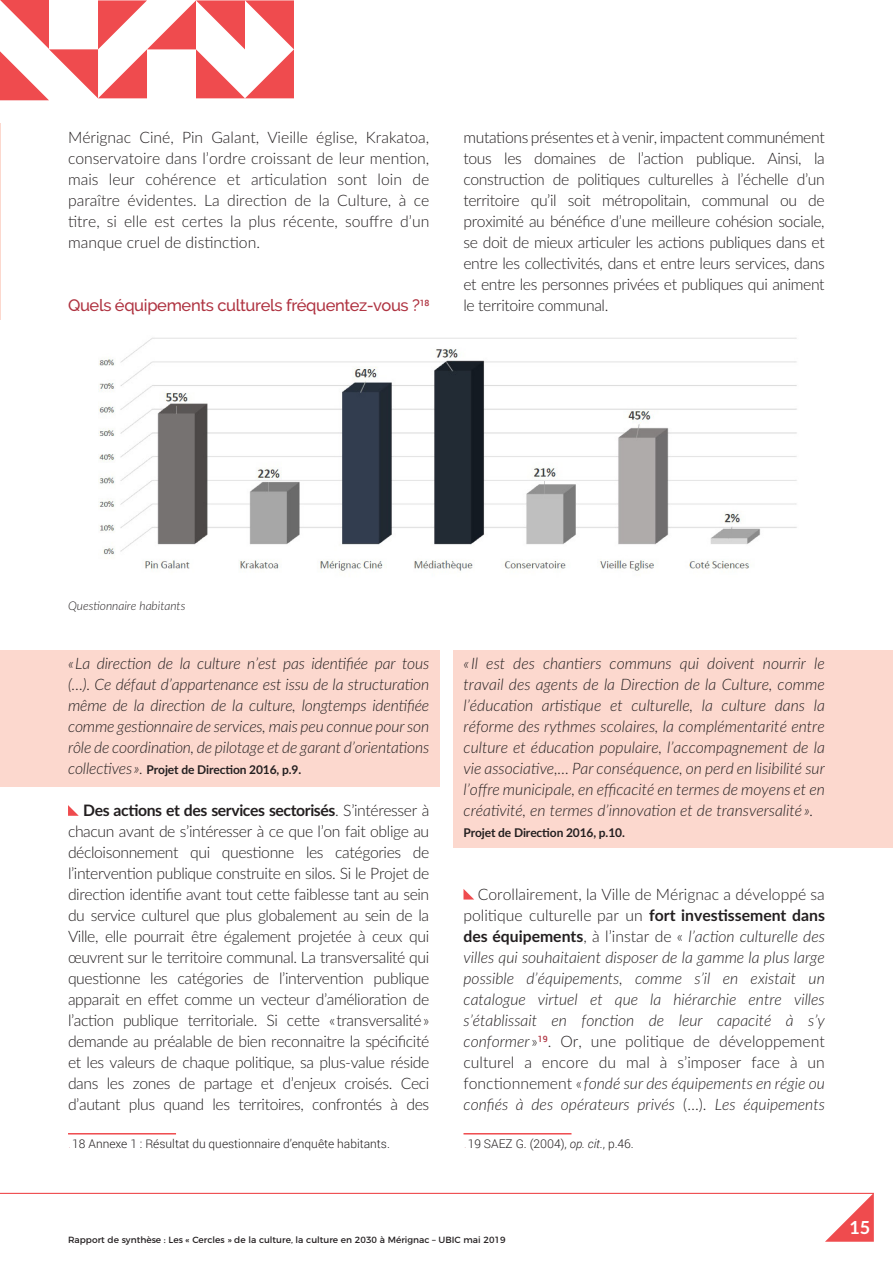
<style>
.page{position:relative;width:893px;height:1263px;background:#fff}
.page>*{position:absolute;margin:0;border:0;box-sizing:border-box;transform-origin:0 0}
.t1{font:700 18px "Lato";color:#fff}
.titre_paragraphe{font:500 16.5px "Raleway";letter-spacing:-.02em;color:#af3341}
.texte{font:300 15.75px/21px "Lato";letter-spacing:-.025em;color:#231f20;text-align:justify}
.texte-2{font:italic 300 15.75px/21px "Lato";color:#231f20;text-align:justify}
.t2{font:300 12px "Roboto";color:#231f20}
.texte-3{font:700 12px "Lato";letter-spacing:-.01em;color:#231f20}
.titre_paragraphe-2{font:italic 300 12px "Lato";color:#231f20}
.t3{font:9px "Montserrat";color:#231f20}
.s1{font-weight:300;font-style:italic;font-size:15.75px}
.s2{font-weight:700}
.s3{font-weight:100;font-size:8.7px;color:#af3341}
.s4{font-style:normal}
.s5{font-weight:700;font-style:normal}
.s6{font-style:italic}
</style>
<div class="page">
<svg style="left:825px;top:1194px;width:49px;height:48px"></svg>
<hr style="left:0;top:1193px;width:874px;height:1px;background:#ef4b4e">
<svg style="left:0;top:0;width:294px;height:100px"></svg>
<hr style="left:0;top:123px;width:1px;height:197px;background:#fcd8ce">
<div style="left:1px;top:651px;width:439px;height:136px;background:#fcd8ce"></div>
<div style="left:454px;top:651px;width:439px;height:197px;background:#fcd8ce"></div>
<svg style="left:68px;top:805px;width:11px;height:11px"></svg>
<hr style="left:68px;top:1133px;width:108px;height:1px;background:#ef4b4e">
<svg style="left:463px;top:889px;width:11px;height:10px"></svg>
<hr style="left:463px;top:1133px;width:108px;height:1px;background:#ef4b4e">
<img style="left:98px;top:337px;width:699px;height:234px">
<p class="texte" style="left:68px;top:127px;width:363px">Mérignac Ciné, Pin Galant, Vieille église, Krakatoa, conservatoire dans l’ordre croissant de leur mention, mais leur cohérence et articulation sont loin de paraître évidentes. La direction de la Culture, à ce titre, si elle est certes la plus récente, souffre d’un manque cruel de distinction.</p>
<p class="titre_paragraphe" style="left:68px;top:296px;width:363px">Quels équipements culturels fréquentez-vous ?<sup>18</sup></p>
<p class="texte" style="left:463px;top:127px;width:363px">mutations présentes et à venir, impactent communément tous les domaines de l’action publique. Ainsi, la construction de politiques culturelles à l’échelle d’un territoire qu’il soit métropolitain, communal ou de proximité au bénéfice d’une meilleure cohésion sociale, se doit de mieux articuler les actions publiques dans et entre les collectivités, dans et entre leurs services, dans et entre les personnes privées et publiques qui animent le territoire communal.</p>
<p class="titre_paragraphe-2" style="left:68px;top:598px;width:119px">Questionnaire habitants</p>
<p class="texte-2" style="left:68px;top:652px;width:363px">« La direction de la culture n’est pas identifiée par tous (…). Ce défaut d’appartenance est issu de la structuration même de la direction de la culture, longtemps identifiée comme gestionnaire de services, mais peu connue pour son rôle de coordination, de pilotage et de garant d’orientations</p>
<p class="texte-3" style="left:68px;top:760px;width:235px"><span class="s1">collectives ».</span> Projet de Direction 2016, p.9.</p>
<p class="texte" style="left:68px;top:799px;width:363px;text-indent:15px"><span class="s2">Des actions et des services sectorisés</span>. S’intéresser à chacun avant de s’intéresser à ce que l’on fait oblige au décloisonnement qui questionne les catégories de l’intervention publique construite en silos. Si le Projet de direction identifie avant tout cette faiblesse tant au sein du service culturel que plus globalement au sein de la Ville, elle pourrait être également projetée à ceux qui œuvrent sur le territoire communal. La transversalité qui questionne les catégories de l’intervention publique apparait en effet comme un vecteur d’amélioration de l’action publique territoriale. Si cette « transversalité » demande au préalable de bien reconnaitre la spécificité et les valeurs de chaque politique, sa plus-value réside dans les zones de partage et d’enjeux croisés. Ceci d’autant plus quand les territoires, confrontés à des</p>
<p class="t2" style="left:69px;top:1135px;width:322px"><span class="s3">.</span> 18 Annexe 1 : Résultat du questionnaire d’enquête habitants.</p>
<p class="texte-2" style="left:463px;top:652px;width:363px">« Il est des chantiers communs qui doivent nourrir le travail des agents de la Direction de la Culture, comme l’éducation artistique et culturelle, la culture dans la réforme des rythmes scolaires, la complémentarité entre culture et éducation populaire, l’accompagnement de la vie associative,… Par conséquence, on perd en lisibilité sur l’offre municipale, en efficacité en termes de moyens et en créativité, en termes d’innovation et de transversalité ».</p>
<p class="texte-3" style="left:463px;top:823px;width:163px">Projet de Direction 2016, p.10.</p>
<p class="texte-2" style="left:463px;top:883px;width:363px;text-indent:14px"><span class="s4">Corollairement, la Ville de Mérignac a développé sa politique culturelle par un</span> <span class="s5">fort investissement dans des équipements</span><span class="s4">, à l’instar de «</span> l’action culturelle des villes qui souhaitaient disposer de la gamme la plus large possible d’équipements, comme s’il en existait un catalogue virtuel et que la hiérarchie entre villes s’établissait en fonction de leur capacité à s’y conformer <span class="s4">»</span><sup>19</sup><span class="s4">. Or, une politique de développement culturel a encore du mal à s’imposer face à un fonctionnement «</span> fondé sur des équipements en régie ou confiés à des opérateurs privés <span class="s4">(…).</span> Les équipements</p>
<p class="t2" style="left:464px;top:1135px;width:171px"><span class="s3">.</span> 19 SAEZ G. (2004), <span class="s6">op. cit.</span>, p.46.</p>
<p class="t3" style="left:68px;top:1233px;width:439px">Rapport de synthèse : Les « Cercles » de la culture, la culture en 2030 à Mérignac – UBIC mai 2019</p>
<p class="t1" style="left:849px;top:1214px;width:22px">15</p>
</div>
